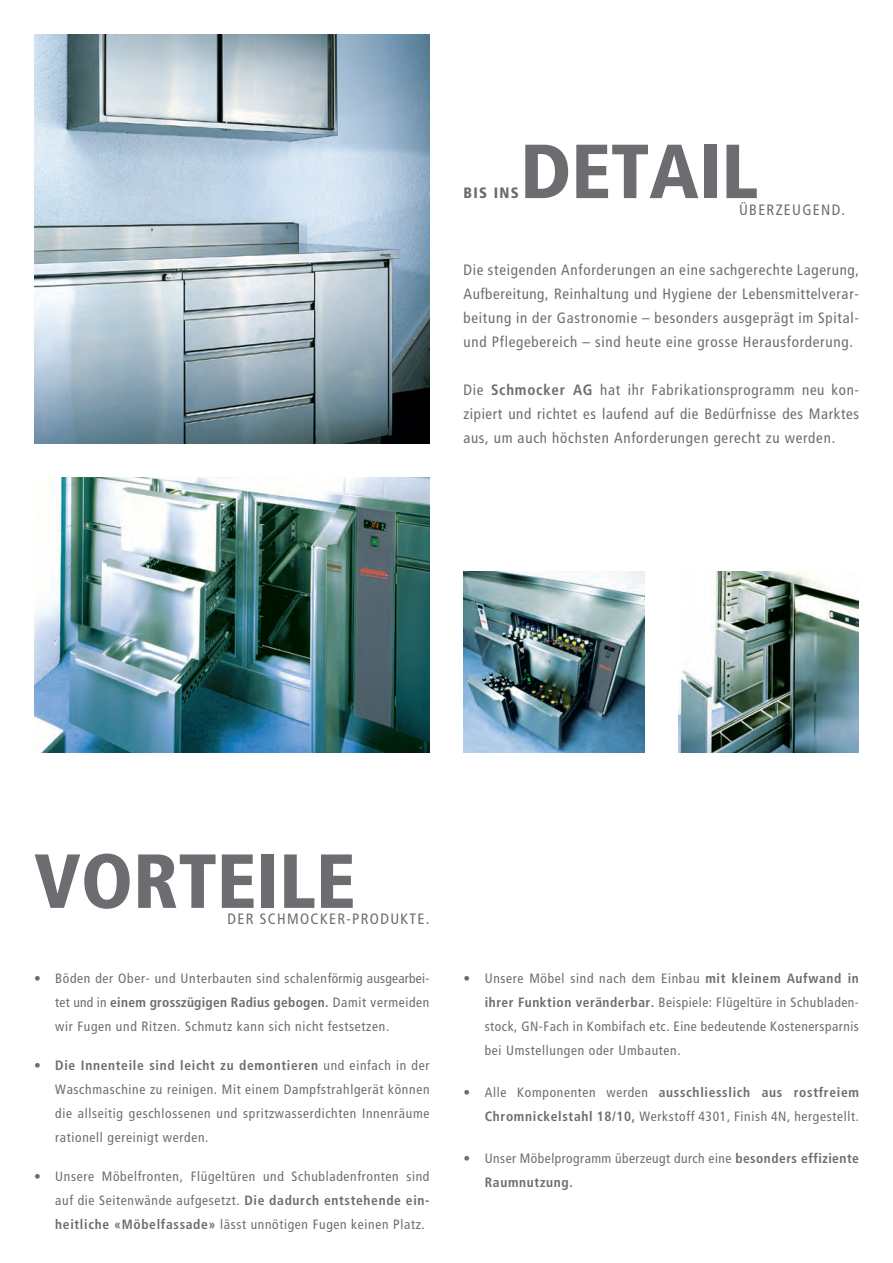
<style>
.page{position:relative;width:893px;height:1263px;background:#fff}
.page>*{position:absolute;margin:0;border:0;box-sizing:border-box;transform-origin:0 0}
.t1{font:900 condensed 76.5px "Frutiger";color:#6c6d70}
.t2{font:condensed 15px/24px "Frutiger";letter-spacing:.05em;color:#6c6d70;text-align:justify}
.t3{font:condensed 15px "Frutiger";letter-spacing:.09em;color:#6c6d70}
.t4{font:900 condensed 15px "Frutiger";letter-spacing:.09em;color:#6c6d70}
.t5{font:condensed 13.5px/24px "Frutiger";letter-spacing:.05em;color:#6c6d70;text-align:justify}
.s1{font-weight:700}
</style>
<div class="page">
<img style="left:463px;top:572px;width:181px;height:181px">
<img style="left:678px;top:572px;width:181px;height:181px">
<img style="left:34px;top:34px;width:395px;height:409px">
<img style="left:34px;top:477px;width:395px;height:276px">
<h1 class="t1" style="left:520px;top:125px;width:239px">DETAIL</h1>
<p class="t4" style="left:463px;top:184px;width:57px">BIS INS</p>
<p class="t3" style="left:739px;top:201px;width:108px">ÜBERZEUGEND.</p>
<p class="t2" style="left:463px;top:258px;width:397px">Die steigenden Anforderungen an eine sachgerechte Lagerung, Aufbereitung, Reinhaltung und Hygiene der Lebensmittelverar&shy;beitung in der Gastronomie – besonders ausgeprägt im Spital&shy;und Pflegebereich – sind heute eine grosse Herausforderung.</p>
<p class="t2" style="left:463px;top:378px;width:397px">Die <span class="s1">Schmocker AG</span> hat ihr Fabrikationsprogramm neu kon&shy;zipiert und richtet es laufend auf die Bedürfnisse des Marktes aus, um auch höchsten Anforderungen gerecht zu werden.</p>
<h1 class="t1" style="left:34px;top:835px;width:323px">VORTEILE</h1>
<p class="t3" style="left:228px;top:910px;width:203px">DER SCHMOCKER-PRODUKTE.</p>
<p class="t5" style="left:55px;top:966px;width:376px;text-indent:-21px">• Böden der Ober- und Unterbauten sind schalenförmig ausgearbei&shy;tet und in <span class="s1">einem grosszügigen Radius gebogen.</span> Damit vermeiden wir Fugen und Ritzen. Schmutz kann sich nicht festsetzen.</p>
<p class="t5" style="left:55px;top:1053px;width:376px;text-indent:-21px">• <span class="s1">Die Innenteile sind leicht zu demontieren</span> und einfach in der Waschmaschine zu reinigen. Mit einem Dampfstrahlgerät können die allseitig geschlossenen und spritzwasserdichten Innenräume rationell gereinigt werden.</p>
<p class="t5" style="left:55px;top:1164px;width:376px;text-indent:-21px">• Unsere Möbelfronten, Flügeltüren und Schubladenfronten sind auf die Seitenwände aufgesetzt. <span class="s1">Die dadurch entstehende ein&shy;heitliche «Möbelfassade»</span> lässt unnötigen Fugen keinen Platz.</p>
<p class="t5" style="left:485px;top:966px;width:376px;text-indent:-21px">• Unsere Möbel sind nach dem Einbau <span class="s1">mit kleinem Aufwand in ihrer Funktion veränderbar.</span> Beispiele: Flügeltüre in Schubladen&shy;stock, GN-Fach in Kombifach etc. Eine bedeutende Kostenersparnis bei Umstellungen oder Umbauten.</p>
<p class="t5" style="left:463px;top:1080px;width:397px;text-align:right">• Alle Komponenten werden <span class="s1">ausschliesslich aus rostfreiem<br>Chromnickelstahl 18/10,</span> Werkstoff 4301, Finish 4N, hergestellt.</p>
<p class="t5" style="left:485px;top:1146px;width:376px;text-indent:-21px">• Unser Möbelprogramm überzeugt durch eine <span class="s1">besonders effiziente<br>Raumnutzung.</span></p>
</div>
